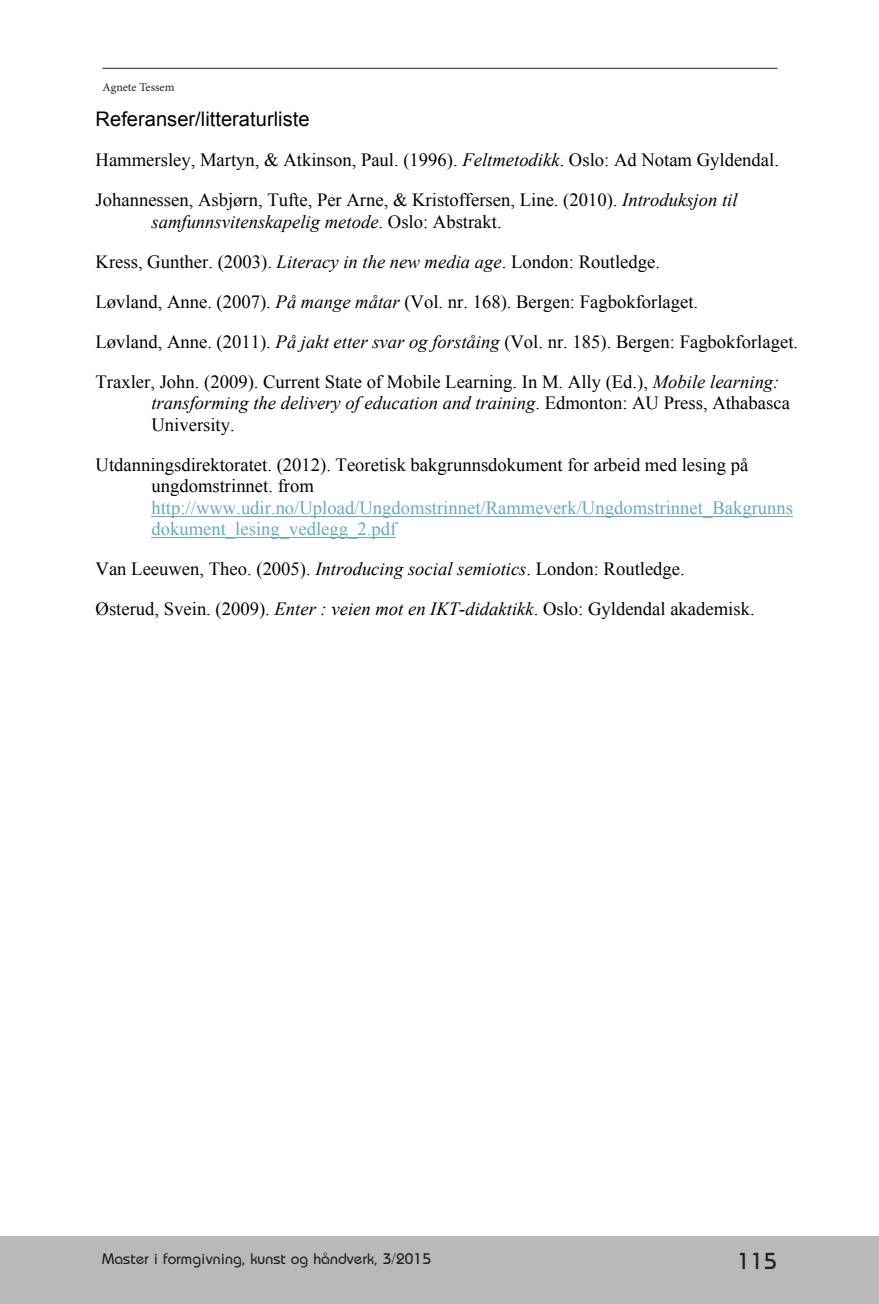
<style>
.page{position:relative;width:879px;height:1304px;background:#fff}
.page>*{position:absolute;margin:0;border:0;box-sizing:border-box;transform-origin:0 0}
.t1{font:24px "Opal";color:#231f20}
.t2{font:20.2px "Arial";color:#000}
.t3{font:18.6px/40px "Times New Roman";color:#000}
.t4{font:18.6px/21.4px "Times New Roman";color:#67aabf}
.t5{font:italic 18.6px/21.2px "Times New Roman";color:#000}
.t6{font:16px "Opal";color:#231f20}
.t7{font:12px "Minion Pro";color:#231f20}
.s1{font-style:italic}
.s2{font-style:normal}
.s3{color:#000}
</style>
<div class="page">
<div style="left:0;top:1236px;width:879px;height:68px;background:#bbb8b9"></div>
<hr style="left:103px;top:68px;width:674px;height:1px;background:#231f20">
<hr style="left:151px;top:516px;width:642px;height:1px;background:#67aabf">
<hr style="left:151px;top:537px;width:245px;height:1px;background:#67aabf">
<p class="t7" style="left:103px;top:80px;width:73px">Agnete Tessem</p>
<p class="t2" style="left:96px;top:106px;width:215px">Referanser/litteraturliste</p>
<p class="t3" style="left:96px;top:140px;width:685px">Hammersley, Martyn, &amp; Atkinson, Paul. (1996). <span class="s1">Feltmetodikk</span>. Oslo: Ad Notam Gyldendal.<br>Johannessen, Asbjørn, Tufte, Per Arne, &amp; Kristoffersen, Line. (2010). <span class="s1">Introduksjon til</span></p>
<p class="t3" style="left:96px;top:201px;width:704px;text-indent:56px"><span class="s1">samfunnsvitenskapelig metode</span>. Oslo: Abstrakt.<br>Kress, Gunther. (2003). <span class="s1">Literacy in the new media age</span>. London: Routledge.<br>Løvland, Anne. (2007). <span class="s1">På mange måtar</span> (Vol. nr. 168). Bergen: Fagbokforlaget.<br>Løvland, Anne. (2011). <span class="s1">På jakt etter svar og forståing</span> (Vol. nr. 185). Bergen: Fagbokforlaget.<br>Traxler, John. (2009). Current State of Mobile Learning. In M. Ally (Ed.), <span class="s1">Mobile learning:</span></p>
<p class="t5" style="left:151px;top:392px;width:640px">transforming the delivery of education and training<span class="s2">. Edmonton: AU Press, Athabasca<br>University.</span></p>
<p class="t4" style="left:151px;top:454px;width:643px;text-indent:-56px"><span class="s3">Utdanningsdirektoratet. (2012). Teoretisk bakgrunnsdokument for arbeid med lesing på ungdomstrinnet. from </span>http://www.udir.no/Upload/Ungdomstrinnet/Rammeverk/Ungdomstrinnet_Bakgrunns dokument_lesing_vedlegg_2.pdf</p>
<p class="t3" style="left:96px;top:549px;width:660px">Van Leeuwen, Theo. (2005). <span class="s1">Introducing social semiotics</span>. London: Routledge.<br>Østerud, Svein. (2009). <span class="s1">Enter : veien mot en IKT-didaktikk</span>. Oslo: Gyldendal akademisk.</p>
<p class="t6" style="left:102px;top:1249px;width:331px">Master i formgivning, kunst og håndverk, 3/2015</p>
<p class="t1" style="left:737px;top:1247px;width:41px">115</p>
</div>
